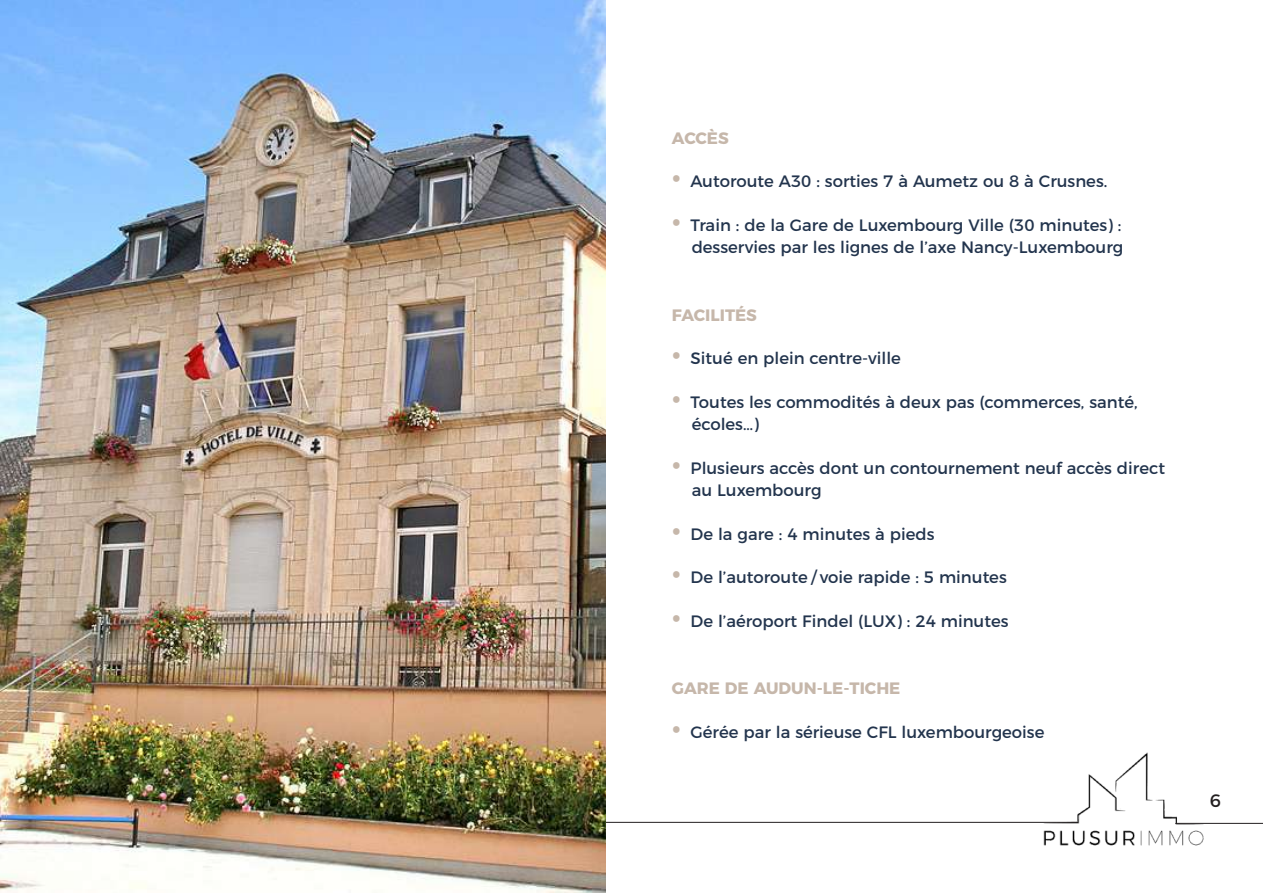
<style>
.page{position:relative;width:1263px;height:893px;background:#fff}
.page>*{position:absolute;margin:0;border:0;box-sizing:border-box;transform-origin:0 0}
.t1{font:18px "Montserrat";color:#231f20}
.t2{font:16.5px/22.5px "Montserrat";color:#22344d}
.t3{font:700 16.5px "Montserrat";color:#c6b7aa}
.s1{font-weight:500;font-size:31.5px;color:#c6b7aa}
</style>
<div class="page">
<img style="left:1040px;top:752px;width:169px;height:94px">
<hr style="left:0;top:822px;width:1078px;height:1px;background:#231f20">
<hr style="left:1175px;top:823px;width:88px;height:1px;background:#231f20">
<img style="left:0;top:0;width:606px;height:893px">
<p class="t3" style="left:672px;top:124px;width:58px">ACCÈS</p>
<p class="t2" style="left:672px;top:169px;width:437px"><span class="s1">•</span> Autoroute A30 : sorties 7 à Aumetz ou 8 à Crusnes.</p>
<p class="t2" style="left:672px;top:212px;width:453px;text-align:right"><span class="s1">•</span> Train : de la Gare de Luxembourg Ville (30 minutes) : desservies par les lignes de l’axe Nancy-Luxembourg</p>
<p class="t3" style="left:672px;top:301px;width:87px">FACILITÉS</p>
<p class="t2" style="left:672px;top:346px;width:231px"><span class="s1">•</span> Situé en plein centre-ville</p>
<p class="t2" style="left:692px;top:389px;width:447px;text-indent:-20px"><span class="s1">•</span> Toutes les commodités à deux pas (commerces, santé, écoles…)</p>
<p class="t2" style="left:692px;top:455px;width:475px;text-indent:-20px"><span class="s1">•</span> Plusieurs accès dont un contournement neuf accès direct au Luxembourg</p>
<p class="t2" style="left:672px;top:521px;width:264px"><span class="s1">•</span> De la gare : 4 minutes à pieds</p>
<p class="t2" style="left:672px;top:565px;width:336px"><span class="s1">•</span> De l’autoroute / voie rapide : 5 minutes</p>
<p class="t2" style="left:672px;top:608px;width:338px"><span class="s1">•</span> De l’aéroport Findel (LUX) : 24 minutes</p>
<p class="t3" style="left:672px;top:675px;width:230px">GARE DE AUDUN-LE-TICHE</p>
<p class="t2" style="left:672px;top:719px;width:374px"><span class="s1">•</span> Gérée par la sérieuse CFL luxembourgeoise</p>
<p class="t1" style="left:1210px;top:786px;width:13px">6</p>
</div>
